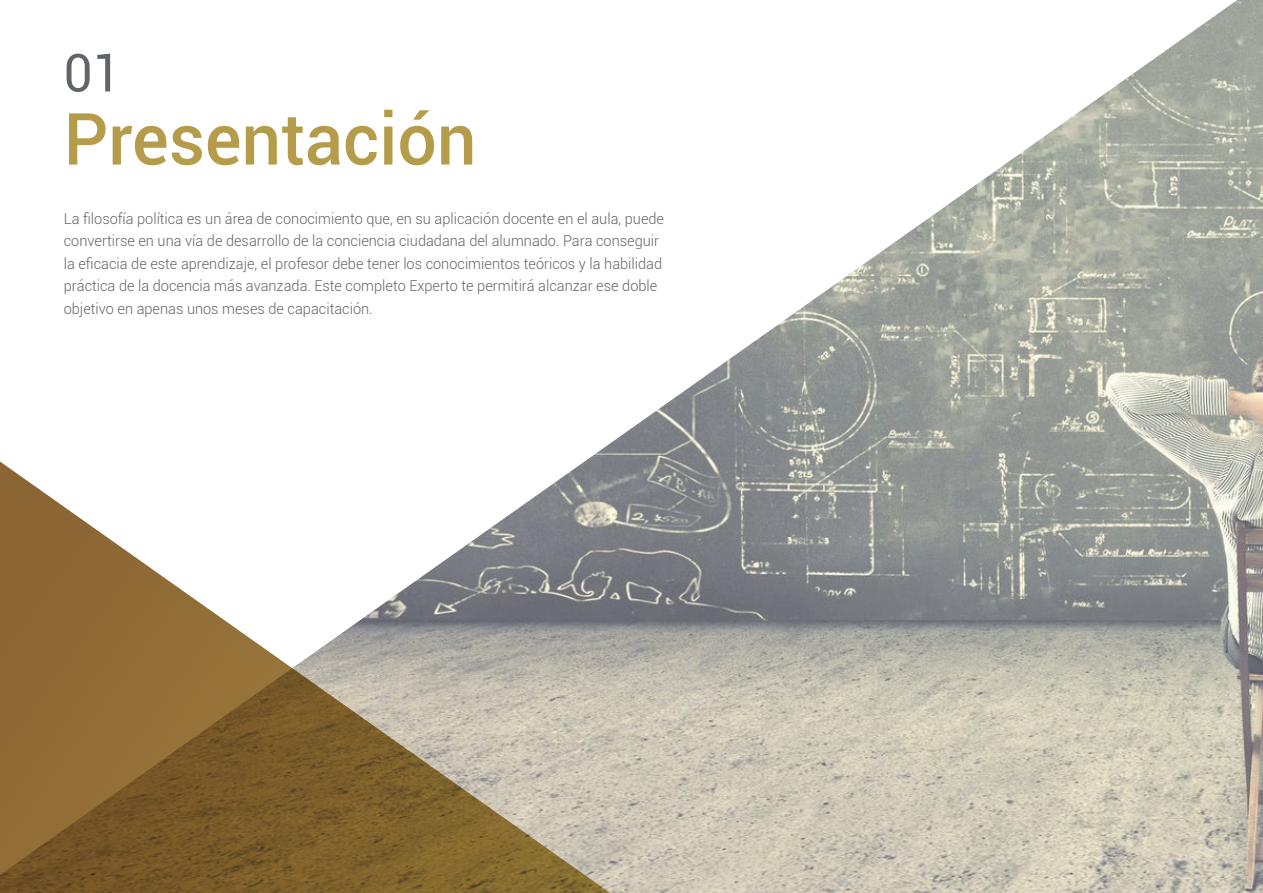
<style>
.page{position:relative;width:1263px;height:893px;background:#fff}
.page>*{position:absolute;margin:0;border:0;box-sizing:border-box;transform-origin:0 0}
.t1{font:500 72px "Roboto";color:#b49c4b}
.t2{font:52.5px "Roboto";color:#61646a}
.t3{font:300 15px/22.5px "Roboto";color:#61646a}
</style>
<div class="page">
<img style="left:606px;top:0;width:657px;height:893px">
<svg style="left:0;top:446px;width:640px;height:447px"></svg>
<h2 class="t2" style="left:64px;top:36px;width:59px">01</h2>
<h1 class="t1" style="left:64px;top:88px;width:414px">Presentación</h1>
<p class="t3" style="left:64px;top:207px;width:602px">La filosofía política es un área de conocimiento que, en su aplicación docente en el aula, puede convertirse en una vía de desarrollo de la conciencia ciudadana del alumnado. Para conseguir la eficacia de este aprendizaje, el profesor debe tener los conocimientos teóricos y la habilidad práctica de la docencia más avanzada. Este completo Experto te permitirá alcanzar ese doble objetivo en apenas unos meses de capacitación.</p>
</div>
